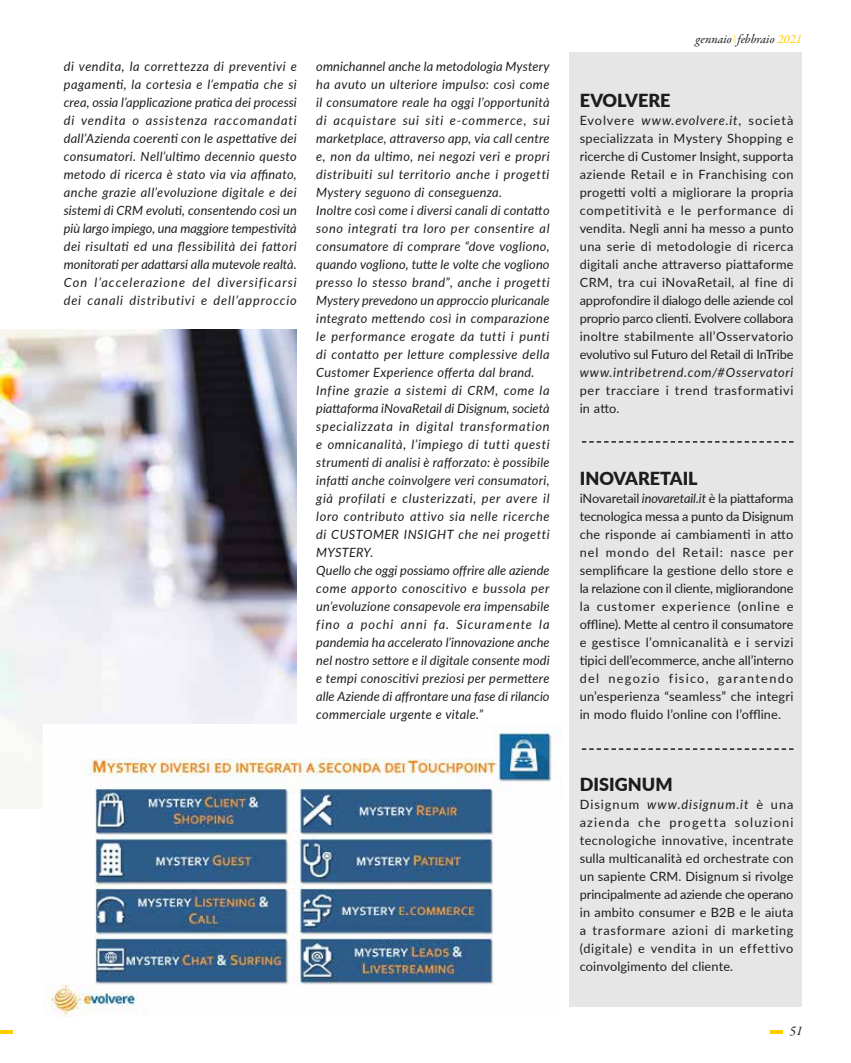
<style>
.page{position:relative;width:851px;height:1063px;background:#fff}
.page>*{position:absolute;margin:0;border:0;box-sizing:border-box;transform-origin:0 0}
.t1{font:900 18px "Lato";color:#1d1d1b}
.t2{font:italic 13.5px "Garamond Premr Pro";color:#1d1d1b}
.t3{font:italic 12.75px/18px "Lato";letter-spacing:.025em;color:#1d1d1b;text-align:justify}
.t4{font:12.75px/18px "Lato";letter-spacing:.025em;color:#1d1d1b;text-align:justify}
.t5{font:12.75px/18px "Lato";letter-spacing:.055em;color:#1d1d1b}
.t6{font:italic 12.75px "Lato";letter-spacing:.055em;color:#1d1d1b}
.t7{font:italic 12.75px "Garamond Premr Pro";color:#1d1d1b}
.s1{color:#fc0}
.s2{font-style:italic}
</style>
<div class="page">
<svg style="left:770px;top:1030px;width:12px;height:3px"></svg>
<svg style="left:0;top:1030px;width:13px;height:3px"></svg>
<div style="left:569px;top:52px;width:232px;height:955px;background:#e5e6e5"></div>
<svg style="left:581px;top:441px;width:212px;height:2px"></svg>
<svg style="left:581px;top:748px;width:212px;height:2px"></svg>
<img style="left:0;top:330px;width:297px;height:479px">
<img style="left:44px;top:725px;width:517px;height:291px">
<p class="t3" style="left:64px;top:56px;width:234px">di vendita, la correttezza di preventivi e pagamenti, la cortesia e l’empatia che si crea, ossia l’applicazione pratica dei processi di vendita o assistenza raccomandati dall’Azienda coerenti con le aspettative dei consumatori. Nell’ultimo decennio questo metodo di ricerca è stato via via affinato, anche grazie all’evoluzione digitale e dei sistemi di CRM evoluti, consentendo così un più largo impiego, una maggiore tempestività dei risultati ed una flessibilità dei fattori monitorati per adattarsi alla mutevole realtà.<br>Con l’accelerazione del diversificarsi dei canali distributivi e dell’approccio</p>
<p class="t3" style="left:316px;top:56px;width:235px;text-align:left">omnichannel anche la metodologia Mystery ha avuto un ulteriore impulso: così come il consumatore reale ha oggi l’opportunità di acquistare sui siti e-commerce, sui marketplace, attraverso app, via call centre e, non da ultimo, nei negozi veri e propri distribuiti sul territorio anche i progetti Mystery seguono di conseguenza.<br>Inoltre così come i diversi canali di contatto sono integrati tra loro per consentire al consumatore di comprare “dove vogliono, quando vogliono, tutte le volte che vogliono presso lo stesso brand”, anche i progetti Mystery prevedono un approccio pluricanale integrato mettendo così in comparazione le performance erogate da tutti i punti di contatto per letture complessive della Customer Experience offerta dal brand.<br>Infine grazie a sistemi di CRM, come la piattaforma iNovaRetail di Disignum, società specializzata in digital transformation e omnicanalità, l’impiego di tutti questi strumenti di analisi è rafforzato: è possibile infatti anche coinvolgere veri consumatori, già profilati e clusterizzati, per avere il loro contributo attivo sia nelle ricerche di CUSTOMER INSIGHT che nei progetti MYSTERY.<br>Quello che oggi possiamo offrire alle aziende come apporto conoscitivo e bussola per un’evoluzione consapevole era impensabile fino a pochi anni fa. Sicuramente la pandemia ha accelerato l’innovazione anche nel nostro settore e il digitale consente modi e tempi conoscitivi preziosi per permettere alle Aziende di affrontare una fase di rilancio commerciale urgente e vitale.”</p>
<p class="t7" style="left:695px;top:30px;width:108px">gennaio<span class="s1">\</span>febbraio <span class="s1">2021</span></p>
<h1 class="t1" style="left:579px;top:87px;width:92px">EVOLVERE</h1>
<p class="t4" style="left:579px;top:110px;width:215px">Evolvere <span class="s2">www.evolvere.it</span>, società specializzata in Mystery Shopping e ricerche di Customer Insight, supporta aziende Retail e in Franchising con progetti volti a migliorare la propria competitività e le performance di vendita. Negli anni ha messo a punto una serie di metodologie di ricerca digitali anche attraverso piattaforme CRM, tra cui iNovaRetail, al fine di approfondire il dialogo delle aziende col proprio parco clienti. Evolvere collabora inoltre stabilmente all’Osservatorio evolutivo sul Futuro del Retail di InTribe</p>
<p class="t6" style="left:579px;top:363px;width:215px">www.intribetrend.com/#Osservatori</p>
<p class="t5" style="left:579px;top:381px;width:215px">per tracciare i trend trasformativi in atto.</p>
<h1 class="t1" style="left:579px;top:465px;width:119px">INOVARETAIL</h1>
<p class="t4" style="left:579px;top:488px;width:215px">iNovaretail <span class="s2">inovaretail.it</span> è la piattaforma tecnologica messa a punto da Disignum che risponde ai cambiamenti in atto nel mondo del Retail: nasce per semplificare la gestione dello store e la relazione con il cliente, migliorandone la customer experience (online e offline). Mette al centro il consumatore e gestisce l’omnicanalità e i servizi tipici dell’ecommerce, anche all’interno del negozio fisico, garantendo un’esperienza “seamless” che integri in modo fluido l’online con l’offline.</p>
<h1 class="t1" style="left:579px;top:771px;width:94px">DISIGNUM</h1>
<p class="t4" style="left:579px;top:794px;width:215px">Disignum <span class="s2">www.disignum.it</span> è una azienda che progetta soluzioni tecnologiche innovative, incentrate sulla multicanalità ed orchestrate con un sapiente CRM. Disignum si rivolge principalmente ad aziende che operano in ambito consumer e B2B e le aiuta a trasformare azioni di marketing (digitale) e vendita in un effettivo coinvolgimento del cliente.</p>
<p class="t2" style="left:789px;top:1023px;width:15px">51</p>
</div>
